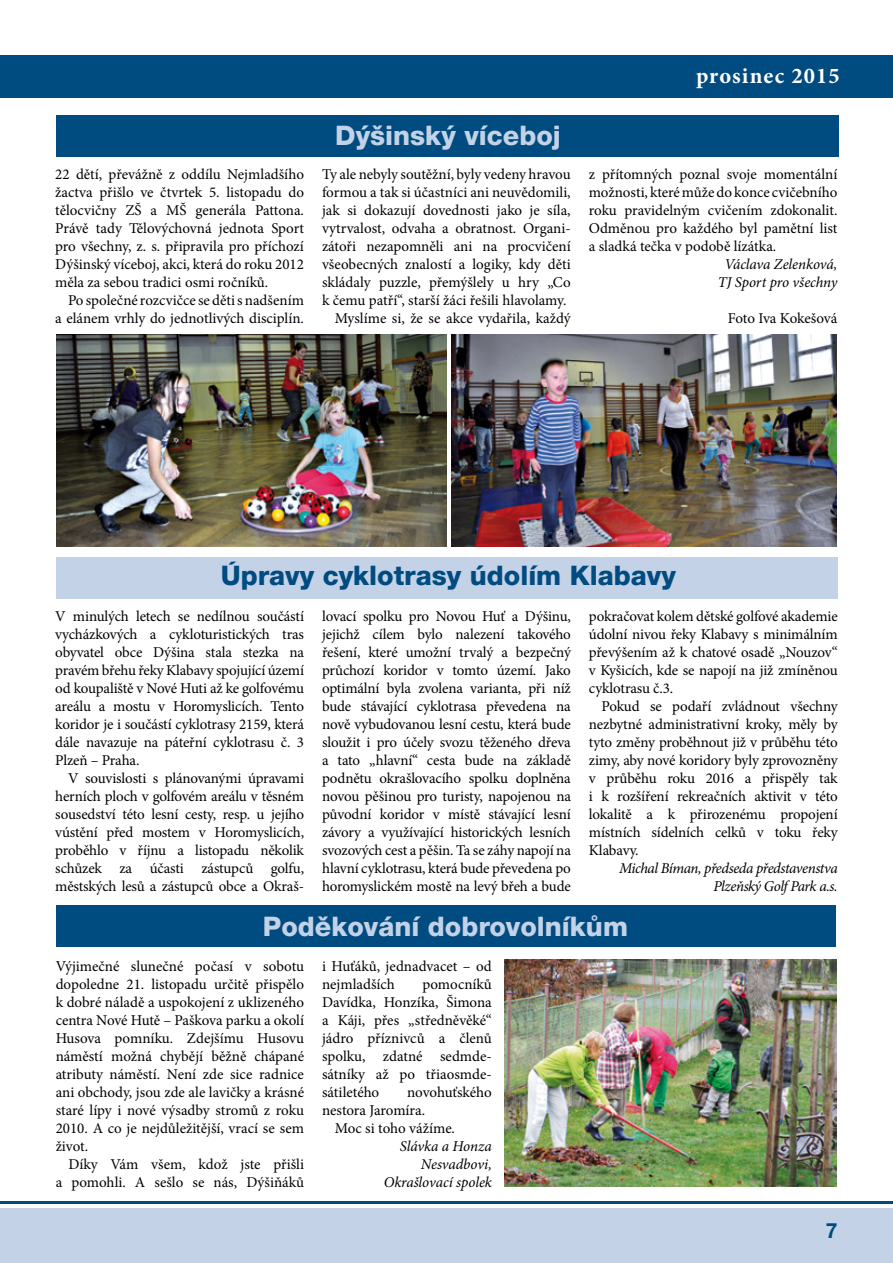
<style>
.page{position:relative;width:893px;height:1263px;background:#fff}
.page>*{position:absolute;margin:0;border:0;box-sizing:border-box;transform-origin:0 0}
.t1{font:800 27px "Helvetica Neue CE";color:#c3d2e7}
.t2{font:800 27px "Helvetica Neue CE";color:#004b80}
.t3{font:700 22.5px "Minion Pro";letter-spacing:.05em;color:#fff}
.t4{font:700 21px "Helvetica Neue CE";color:#004b80}
.t5{font:15px/18px "Minion Pro";letter-spacing:-.005em;color:#000;text-align:justify}
.t6{font:italic 15px/18px "Minion Pro";letter-spacing:-.015em;color:#000;text-align:center}
.t7{font:italic 15px/18px "Minion Pro";letter-spacing:-.035em;color:#000;text-align:right}
</style>
<div class="page">
<div style="left:0;top:1208px;width:893px;height:55px;background:#c3d2e7"></div>
<div style="left:0;top:55px;width:893px;height:43px;background:#004b80"></div>
<hr style="left:0;top:1201px;width:893px;height:2px;background:#004b80">
<img style="left:56px;top:335px;width:391px;height:211px">
<img style="left:451px;top:335px;width:386px;height:211px">
<div style="left:56px;top:905px;width:780px;height:41px;background:#004b80"></div>
<img style="left:505px;top:960px;width:332px;height:226px">
<div style="left:56px;top:116px;width:782px;height:41px;background:#004b80"></div>
<div style="left:56px;top:558px;width:782px;height:41px;background:#c3d2e7"></div>
<p class="t5" style="left:55px;top:165px;width:250px">22 dětí, převážně z oddílu Nejmladšího žactva přišlo ve čtvrtek 5. listopadu do tělocvičny ZŠ a MŠ generála Pattona.<br>Právě tady Tělovýchovná jednota Sport pro všechny, z. s. připravila pro příchozí Dýšinský víceboj, akci, která do roku 2012 měla za sebou tradici osmi ročníků.</p>
<p class="t5" style="left:55px;top:291px;width:250px;text-align:right">Po společné rozcvičce se děti s nadšením<br>a elánem vrhly do jednotlivých disciplín.</p>
<h1 class="t1" style="left:335px;top:121px;width:227px">Dýšinský víceboj</h1>
<h2 class="t3" style="left:696px;top:60px;width:145px">prosinec 2015</h2>
<p class="t5" style="left:322px;top:165px;width:250px;text-align:right">Ty ale nebyly soutěžní, byly vedeny hravou formou a tak si účastníci ani neuvědomili, jak si dokazují dovednosti jako je síla, vytrvalost, odvaha a obratnost. Organi&shy;zátoři nezapomněli ani na procvičení všeobecných znalostí a logiky, kdy děti skládaly puzzle, přemýšlely u hry „Co k čemu patří“, starší žáci řešili hlavolamy.<br>Myslíme si, že se akce vydařila, každý</p>
<p class="t5" style="left:589px;top:165px;width:250px">z přítomných poznal svoje momentální možnosti, které může do konce cvičebního roku pravidelným cvičením zdokonalit.<br>Odměnou pro každého byl pamětní list a sladká tečka v podobě lízátka.</p>
<p class="t6" style="left:718px;top:255px;width:121px">Václava Zelenková,<br>TJ Sport pro všechny</p>
<p class="t5" style="left:728px;top:309px;width:111px">Foto Iva Kokešová</p>
<h1 class="t2" style="left:221px;top:561px;width:457px">Úpravy cyklotrasy údolím Klabavy</h1>
<p class="t5" style="left:55px;top:607px;width:250px">V minulých letech se nedílnou součástí vycházkových a cykloturistických tras obyvatel obce Dýšina stala stezka na pravém břehu řeky Klabavy spojující území od koupaliště v Nové Huti až ke golfovému areálu a mostu v Horomyslicích. Tento koridor je i součástí cyklotrasy 2159, která dále navazuje na páteřní cyklotrasu č. 3<br>Plzeň – Praha.</p>
<p class="t5" style="left:55px;top:769px;width:250px;text-indent:13px">V souvislosti s plánovanými úpravami herních ploch v golfovém areálu v těsném sousedství této lesní cesty, resp. u jejího vústění před mostem v Horomyslicích, proběhlo v říjnu a listopadu několik schůzek za účasti zástupců golfu, městských lesů a zástupců obce a Okraš-</p>
<p class="t5" style="left:322px;top:607px;width:250px">lovací spolku pro Novou Huť a Dýšinu, jejichž cílem bylo nalezení takového řešení, které umožní trvalý a bezpečný průchozí koridor v tomto území. Jako optimální byla zvolena varianta, při níž bude stávající cyklotrasa převedena na nově vybudovanou lesní cestu, která bude sloužit i pro účely svozu těženého dřeva a tato „hlavní“ cesta bude na základě podnětu okrašlovacího spolku doplněna novou pěšinou pro turisty, napojenou na původní koridor v místě stávající lesní závory a využívající historických lesních svozových cest a pěšin. Ta se záhy napojí na hlavní cyklotrasu, která bude převedena po horomyslickém mostě na levý břeh a bude</p>
<p class="t5" style="left:589px;top:607px;width:250px">pokračovat kolem dětské golfové akademie údolní nivou řeky Klabavy s minimálním převýšením až k chatové osadě „Nouzov“ v Kyšicích, kde se napojí na již zmíněnou cyklotrasu č.3.</p>
<p class="t5" style="left:589px;top:697px;width:250px;text-indent:13px">Pokud se podaří zvládnout všechny nezbytné administrativní kroky, měly by tyto změny proběhnout již v průběhu této zimy, aby nové koridory byly zprovozněny v průběhu roku 2016 a přispěly tak i k rozšíření rekreačních aktivit v této lokalitě a k přirozenému propojení místních sídelních celků v toku řeky Klabavy.</p>
<p class="t7" style="left:619px;top:859px;width:220px">Michal Bíman, předseda představenstva<br>Plzeňský Golf Park a.s.</p>
<h1 class="t1" style="left:263px;top:912px;width:367px">Poděkování dobrovolníkům</h1>
<p class="t5" style="left:56px;top:957px;width:250px">Výjimečné slunečné počasí v sobotu dopoledne 21. listopadu určitě přispělo k dobré náladě a uspokojení z uklizeného centra Nové Hutě – Paškova parku a okolí Husova pomníku. Zdejšímu Husovu náměstí možná chybějí běžně chápané atributy náměstí. Není zde sice radnice ani obchody, jsou zde ale lavičky a krásné staré lípy i nové výsadby stromů z roku 2010. A co je nejdůležitější, vrací se sem život.</p>
<p class="t5" style="left:56px;top:1155px;width:250px;text-align:right">Díky Vám všem, kdož jste přišli<br>a pomohli. A sešlo se nás, Dýšiňáků</p>
<p class="t5" style="left:322px;top:957px;width:171px">i Huťáků, jednadvacet – od nejmladších</p>
<p class="t5" style="left:322px;top:975px;width:171px;text-indent:100px">pomocníků Davídka, Honzíka, Šimona a Káji, přes „středněvěké“ jádro příznivců a členů spolku, zdatné sedmde&shy;sátníky až po třiaosmde&shy;sátiletého</p>
<p class="t5" style="left:407px;top:1083px;width:86px">novohuťského</p>
<p class="t5" style="left:322px;top:1101px;width:105px">nestora Jaromíra.</p>
<p class="t5" style="left:335px;top:1119px;width:122px">Moc si toho vážíme.</p>
<p class="t6" style="left:384px;top:1137px;width:110px;text-align:right">Slávka a Honza<br>Nesvadbovi,<br>Okrašlovací spolek</p>
<h3 class="t4" style="left:826px;top:1218px;width:13px">7</h3>
</div>
